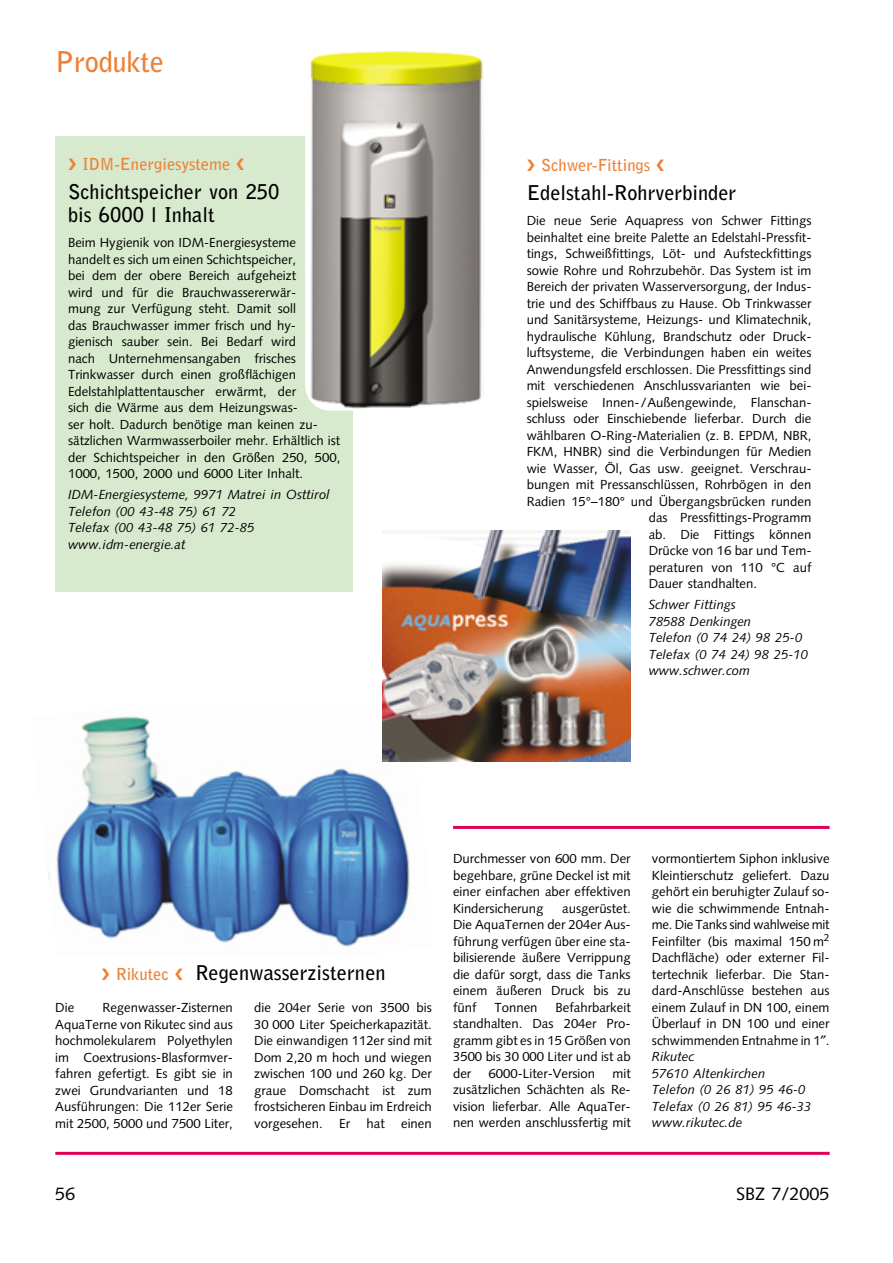
<style>
.page{position:relative;width:893px;height:1263px;background:#fff}
.page>*{position:absolute;margin:0;border:0;box-sizing:border-box;transform-origin:0 0}
.t1{font:700 28.5px "Bell Gothic";letter-spacing:-.01em;color:#ec8236}
.t2{font:700 20.25px/23.2px "Bell Gothic";color:#000}
.t3{font:18px "Syntax";color:#000}
.t4{font:700 16.5px "Bell Gothic";color:#ec8236}
.t5{font:13.2px/16.5px "Syntax";color:#000;text-align:justify}
.t6{font:italic 13.2px/16.5px "Syntax";color:#000}
</style>
<div class="page">
<div style="left:55px;top:136px;width:298px;height:455px;background:#d8eacd"></div>
<div style="left:305px;top:51px;width:183px;height:360px;background:#fff;border-radius:26px"></div>
<img style="left:308px;top:51px;width:175px;height:358px">
<img style="left:47px;top:716px;width:385px;height:231px">
<img style="left:382px;top:530px;width:248px;height:231px">
<hr style="left:453px;top:826px;width:376px;height:3px;background:#e10058">
<hr style="left:55px;top:1152px;width:774px;height:3px;background:#e10058">
<h1 class="t1" style="left:55px;top:51px;width:110px">Produkte</h1>
<p class="t4" style="left:82px;top:157px;width:149px">IDM-Energiesysteme</p>
<h2 class="t2" style="left:68px;top:182px;width:213px">Schichtspeicher von 250 bis 6000 l Inhalt</h2>
<p class="t5" style="left:68px;top:236px;width:274px;text-align:left">Beim Hygienik von IDM-Energiesysteme handelt es sich um einen Schichtspeicher,<br>bei dem der obere Bereich aufgeheizt<br>wird und für die Brauchwassererwär-<br>mung zur Verfügung steht. Damit soll<br>das Brauchwasser immer frisch und hy&shy;gienisch sauber sein. Bei Bedarf wird<br>nach Unternehmensangaben frisches Trinkwasser durch einen großflächigen Edelstahlplattentauscher erwärmt, der<br>sich die Wärme aus dem Heizungswas-<br>ser holt. Dadurch benötige man keinen zu&shy;sätzlichen Warmwasserboiler mehr. Erhältlich ist der Schichtspeicher in den Größen 250, 500, 1000, 1500, 2000 und 6000 Liter Inhalt.</p>
<p class="t6" style="left:68px;top:488px;width:263px">IDM-Energiesysteme, 9971 Matrei in Osttirol<br>Telefon (00 43-48 75) 61 72<br>Telefax (00 43-48 75) 61 72-85 www.idm-energie.at</p>
<p class="t4" style="left:541px;top:158px;width:111px">Schwer-Fittings</p>
<h2 class="t2" style="left:526px;top:183px;width:211px">Edelstahl-Rohrverbinder</h2>
<p class="t5" style="left:526px;top:214px;width:286px">Die neue Serie Aquapress von Schwer Fittings</p>
<p class="t5" style="left:526px;top:230px;width:286px">beinhaltet eine breite Palette an Edelstahl-Pressfit-</p>
<p class="t5" style="left:526px;top:247px;width:286px">tings, Schweißfittings, Löt- und Aufsteckfittings</p>
<p class="t5" style="left:526px;top:263px;width:286px">sowie Rohre und Rohrzubehör. Das System ist im</p>
<p class="t5" style="left:526px;top:280px;width:286px">Bereich der privaten Wasserversorgung, der Indus-</p>
<p class="t5" style="left:526px;top:296px;width:286px">trie und des Schiffbaus zu Hause. Ob Trinkwasser</p>
<p class="t5" style="left:526px;top:313px;width:286px">und Sanitärsysteme, Heizungs- und Klimatechnik,</p>
<p class="t5" style="left:526px;top:329px;width:286px">hydraulische Kühlung, Brandschutz oder Druck-</p>
<p class="t5" style="left:526px;top:346px;width:286px">luftsysteme, die Verbindungen haben ein weites</p>
<p class="t5" style="left:526px;top:362px;width:286px">Anwendungsfeld erschlossen. Die Pressfittings sind</p>
<p class="t5" style="left:526px;top:379px;width:286px">mit verschiedenen Anschlussvarianten wie bei-</p>
<p class="t5" style="left:526px;top:395px;width:286px">spielsweise Innen-/Außengewinde, Flanschan-</p>
<p class="t5" style="left:526px;top:412px;width:286px">schluss oder Einschiebende lieferbar. Durch die</p>
<p class="t5" style="left:526px;top:428px;width:286px">wählbaren O-Ring-Materialien (z. B. EPDM, NBR,</p>
<p class="t5" style="left:526px;top:445px;width:286px">FKM, HNBR) sind die Verbindungen für Medien</p>
<p class="t5" style="left:526px;top:461px;width:286px">wie Wasser, Öl, Gas usw. geeignet. Verschrau-</p>
<p class="t5" style="left:526px;top:478px;width:286px">bungen mit Pressanschlüssen, Rohrbögen in den</p>
<p class="t5" style="left:526px;top:494px;width:286px">Radien 15°–180° und Übergangsbrücken runden</p>
<p class="t5" style="left:648px;top:511px;width:164px">das Pressfittings-Programm</p>
<p class="t5" style="left:648px;top:527px;width:164px">ab. Die Fittings können</p>
<p class="t5" style="left:648px;top:544px;width:164px">Drücke von 16 bar und Tem-</p>
<p class="t5" style="left:648px;top:560px;width:164px">peraturen von 110 °C auf</p>
<p class="t5" style="left:648px;top:577px;width:110px">Dauer standhalten.</p>
<p class="t6" style="left:648px;top:597px;width:161px">Schwer Fittings<br>78588 Denkingen<br>Telefon (0 74 24) 98 25-0<br>Telefax (0 74 24) 98 25-10 www.schwer.com</p>
<p class="t4" style="left:116px;top:968px;width:55px">Rikutec</p>
<h2 class="t2" style="left:195px;top:963px;width:192px">Regenwasserzisternen</h2>
<p class="t5" style="left:55px;top:1001px;width:179px;text-indent:47px">Regenwasser-Zisternen AquaTerne von Rikutec sind aus hochmolekularem Polyethylen im Coextrusions-Blasformver&shy;fahren gefertigt. Es gibt sie in zwei Grundvarianten und 18<br>Ausführungen: Die 112er Serie mit 2500, 5000 und 7500 Liter,</p>
<p class="t5" style="left:55px;top:1001px;width:20px">Die</p>
<p class="t5" style="left:254px;top:1001px;width:179px">die 204er Serie von 3500 bis 30 000 Liter Speicherkapazität.<br>Die einwandigen 112er sind mit Dom 2,20 m hoch und wiegen zwischen 100 und 260 kg. Der graue Domschacht ist zum frostsicheren Einbau im Erdreich vorgesehen. Er hat einen</p>
<p class="t5" style="left:453px;top:852px;width:179px">Durchmesser von 600 mm. Der begehbare, grüne Deckel ist mit einer einfachen aber effektiven Kindersicherung</p>
<p class="t5" style="left:453px;top:901px;width:179px;text-indent:109px">ausgerüstet.<br>Die AquaTernen der 204er Aus&shy;führung verfügen über eine sta&shy;bilisierende äußere Verrippung die dafür sorgt, dass die Tanks einem äußeren Druck bis zu fünf</p>
<p class="t5" style="left:453px;top:1000px;width:179px;text-indent:102px">Befahrbarkeit standhalten. Das 204er Pro&shy;gramm gibt es in 15 Größen von 3500 bis 30 000 Liter und ist ab der</p>
<p class="t5" style="left:494px;top:1000px;width:45px">Tonnen</p>
<p class="t5" style="left:488px;top:1066px;width:108px">6000-Liter-Version</p>
<p class="t5" style="left:453px;top:1066px;width:179px;text-indent:159px">mit zusätzlichen Schächten als Re&shy;vision lieferbar. Alle AquaTer&shy;nen werden anschlussfertig mit</p>
<p class="t5" style="left:652px;top:852px;width:179px">vormontiertem Siphon inklusive Kleintierschutz geliefert. Dazu gehört ein beruhigter Zulauf so&shy;wie die schwimmende Entnah&shy;me. Die Tanks sind wahlweise mit Feinfilter (bis maximal 150 m<sup>2<br></sup>Dachfläche) oder externer Fil&shy;tertechnik lieferbar. Die Stan&shy;dard-Anschlüsse bestehen aus einem Zulauf in DN 100, einem Überlauf in DN 100 und einer schwimmenden Entnahme in 1 .</p>
<p class="t6" style="left:652px;top:1050px;width:161px">Rikutec<br>57610 Altenkirchen<br>Telefon (0 26 81) 95 46-0<br>Telefax (0 26 81) 95 46-33 www.rikutec.de</p>
<h3 class="t3" style="left:55px;top:1186px;width:22px">56</h3>
<h3 class="t3" style="left:736px;top:1186px;width:95px">SBZ 7/2005</h3>
</div>
